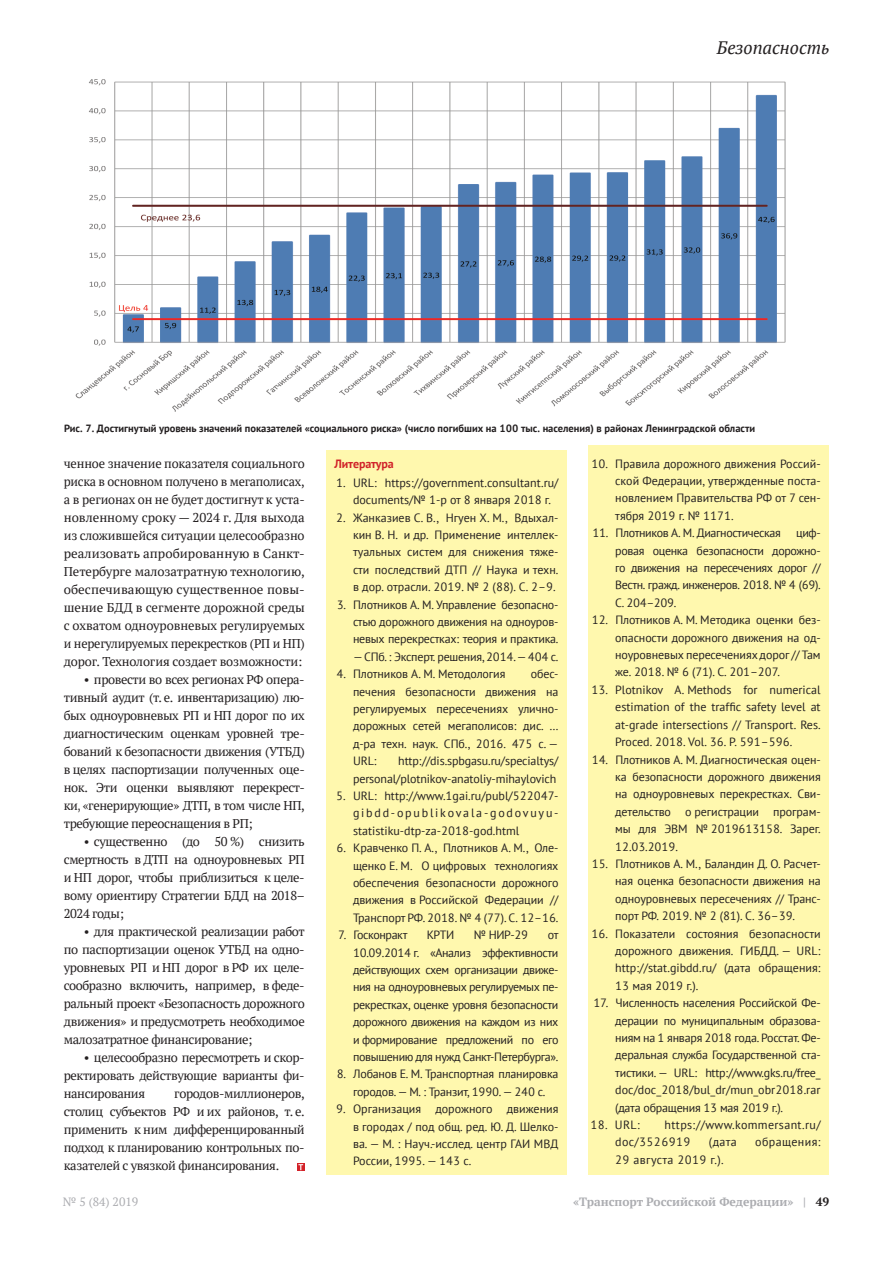
<style>
.page{position:relative;width:893px;height:1263px;background:#fff}
.page>*{position:absolute;margin:0;border:0;box-sizing:border-box;transform-origin:0 0}
.t1{font:italic 18px "PT Serif";color:#231f20}
.t2{font:12.75px/18px "PT Serif";letter-spacing:-.03em;color:#231f20;text-align:justify}
.t3{font:12px/17.4px "PT Sans";letter-spacing:-.01em;color:#231f20;text-align:justify}
.t4{font:12px/17.4px "PT Sans";letter-spacing:.03em;color:#231f20}
.t5{font:12px "PT Sans";letter-spacing:-.03em;color:#231f20}
.t6{font:700 12px "PT Serif";color:#acadb1}
.t7{font:12px "PT Serif";color:#acadb1}
.t8{font:700 12px "PT Sans";letter-spacing:-.01em;color:#d1232a}
.t9{font:700 10.5px "PT Sans";color:#231f20}
.s1{color:#231f20}
</style>
<div class="page">
<div style="left:326px;top:450px;width:241px;height:725px;background:#fff8ae"></div>
<div style="left:588px;top:445px;width:241px;height:729px;background:#fff8ae"></div>
<svg style="left:297px;top:1163px;width:8px;height:8px"></svg>
<svg style="left:298px;top:1164px;width:5px;height:6px"></svg>
<img style="left:75px;top:79px;width:711px;height:333px">
<h1 class="t1" style="left:717px;top:36px;width:114px">Безопасность</h1>
<p class="t9" style="left:64px;top:421px;width:693px">Рис. 7. Достигнутый уровень значений показателей «социального риска» (число погибших на 100 тыс. населения) в районах Ленинградской области</p>
<p class="t2" style="left:64px;top:454px;width:243px">ченное значение показателя социального риска в основном получено в мегаполисах, а в регионах он не будет достигнут к уста&shy;новленному сроку — 2024 г. Для выхода из сложившейся ситуации целесообразно реализовать апробированную в Санкт-Петербурге малозатратную технологию, обеспечивающую существенное повы&shy;шение БДД в сегменте дорожной среды с охватом одноуровневых регулируемых и нерегулируемых перекрестков (РП и НП) дорог. Технология создает возможности:</p>
<p class="t2" style="left:64px;top:670px;width:242px;text-indent:20px">• провести во всех регионах РФ опера&shy;тивный аудит (т. е. инвентаризацию) лю&shy;бых одноуровневых РП и НП дорог по их диагностическим оценкам уровней тре&shy;бований к безопасности движения (УТБД) в целях паспортизации полученных оце&shy;нок. Эти оценки выявляют перекрест&shy;ки, «генерирующие» ДТП, в том числе НП, требующие переоснащения в РП;</p>
<p class="t2" style="left:64px;top:832px;width:242px;text-indent:20px">• существенно (до 50 %) снизить смертность в ДТП на одноуровневых РП и НП дорог, чтобы приблизиться к целе&shy;вому ориентиру Стратегии БДД на 2018– 2024 годы;</p>
<p class="t2" style="left:64px;top:922px;width:242px;text-indent:20px">• для практической реализации работ по паспортизации оценок УТБД на одно&shy;уровневых РП и НП дорог в РФ их целе&shy;сообразно включить, например, в феде&shy;ральный проект «Безопасность дорожного движения» и предусмотреть необходимое малозатратное финансирование;</p>
<p class="t2" style="left:64px;top:1048px;width:242px;text-indent:20px">• целесообразно пересмотреть и скор&shy;ректировать действующие варианты фи&shy;нансирования</p>
<p class="t2" style="left:64px;top:1084px;width:242px;text-indent:111px">городов-миллионеров, столиц субъектов РФ и их районов, т. е. применить к ним дифференцированный подход к планированию контрольных по&shy;казателей с увязкой финансирования.</p>
<p class="t8" style="left:334px;top:456px;width:61px">Литература</p>
<p class="t3" style="left:353px;top:473px;width:207px;text-indent:-17px">1. URL: https://government.consultant.ru/ documents/№ 1-р от 8 января 2018 г.</p>
<p class="t3" style="left:353px;top:508px;width:207px;text-indent:-17px">2. Жанказиев С. В., Нгуен Х. М., Вдыхал‑ кин В. Н. и др. Применение интеллек‑ туальных систем для снижения тяже‑ сти последствий ДТП // Наука и техн. в дор. отрасли. 2019. № 2 (88). С. 2–9.</p>
<p class="t3" style="left:353px;top:595px;width:207px;text-indent:-16px">3. Плотников А. М. Управление безопасно‑ стью дорожного движения на одноуров‑ невых перекрестках: теория и практика.</p>
<p class="t3" style="left:353px;top:647px;width:207px">— СПб. : Эксперт. решения, 2014. — 404 с.</p>
<p class="t3" style="left:336px;top:665px;width:170px">4. Плотников А. М. Методология</p>
<p class="t3" style="left:353px;top:665px;width:207px;text-indent:178px">обес‑ печения безопасности движения на регулируемых пересечениях улично&shy;дорожных сетей мегаполисов: дис. … д-ра техн. наук. СПб., 2016. 475 с. — URL:</p>
<p class="t3" style="left:353px;top:752px;width:207px;text-align:right">http://dis.spbgasu.ru/specialtys/ personal/plotnikov-anatoliy-mihaylovich</p>
<p class="t3" style="left:353px;top:787px;width:206px;text-indent:-17px">5. URL: http://www.1gai.ru/publ/522047- gibdd- opublikovala- godovuyu&shy;statistiku-dtp-za‑2018-god.html</p>
<p class="t3" style="left:353px;top:839px;width:207px;text-indent:-16px">6. Кравченко П. А., Плотников А. М., Оле‑ щенко Е. М. О цифровых технологиях обеспечения безопасности дорожного движения в Российской Федерации // Транспорт РФ. 2018. № 4 (77). С. 12–16.</p>
<p class="t5" style="left:338px;top:927px;width:71px">7. Госконракт</p>
<p class="t3" style="left:427px;top:926px;width:29px">КРТИ</p>
<p class="t3" style="left:474px;top:926px;width:56px">№ НИР‑29</p>
<p class="t3" style="left:353px;top:926px;width:207px;text-indent:195px">от 10.09.2014 г. «Анализ эффективности действующих схем организации движе‑ ния на одноуровневых регулируемых пе‑ рекрестках, оценке уровня безопасности дорожного движения на каждом из них и формирование предложений по его повышению для нужд Санкт-Петербурга».</p>
<p class="t3" style="left:337px;top:1065px;width:223px;text-align:center">8. Лобанов Е. М. Транспортная планировка городов. — М. : Транзит, 1990. — 240 с.</p>
<p class="t3" style="left:353px;top:1100px;width:207px;text-indent:-17px">9. Организация дорожного движения в городах / под общ. ред. Ю. Д. Шелко‑ ва. — М. : Науч.-исслед. центр ГАИ МВД России, 1995. — 143 с.</p>
<p class="t3" style="left:615px;top:454px;width:207px;text-indent:-24px">10. Правила дорожного движения Россий‑ ской Федерации, утвержденные поста‑ новлением Правительства РФ от 7 сен‑ тября 2019 г. № 1171.</p>
<p class="t5" style="left:593px;top:525px;width:190px">11. Плотников А. М. Диагностическая</p>
<p class="t3" style="left:615px;top:524px;width:207px;text-indent:181px">циф‑ ровая оценка безопасности дорожно‑ го движения на пересечениях дорог // Вестн. гражд. инженеров. 2018. № 4 (69).<br>С. 204–209.</p>
<p class="t3" style="left:615px;top:611px;width:207px;text-indent:-23px">12. Плотников А. М. Методика оценки без‑ опасности дорожного движения на од‑ ноуровневых пересечениях дорог // Там же. 2018. № 6 (71). С. 201–207.</p>
<p class="t3" style="left:615px;top:681px;width:207px;text-indent:-24px">13. Plotnikov A. Methods for numerical estimation of the traffic safety level at at-grade intersections // Transport. Res.<br>Proced. 2018. Vol. 36. Р. 591–596.</p>
<p class="t3" style="left:615px;top:750px;width:207px;text-indent:-23px">14. Плотников А. М. Диагностическая оцен‑ ка безопасности дорожного движения на одноуровневых перекрестках. Сви‑ детельство о регистрации програм‑ мы для ЭВМ № 2019613158. Зарег.<br>12.03.2019.</p>
<p class="t3" style="left:615px;top:855px;width:207px;text-indent:-23px">15. Плотников А. М., Баландин Д. О. Расчет‑ ная оценка безопасности движения на одноуровневых пересечениях // Транс‑ порт РФ. 2019. № 2 (81). С. 36–39.</p>
<p class="t3" style="left:615px;top:924px;width:207px;text-indent:-24px">16. Показатели состояния безопасности дорожного движения. ГИБДД. — URL: http://stat.gibdd.ru/ (дата обращения:<br>13 мая 2019 г.).</p>
<p class="t3" style="left:615px;top:994px;width:207px;text-indent:-22px">17. Численность населения Российской Фе‑ дерации по муниципальным образова‑ ниям на 1 января 2018 года. Росстат. Фе‑ деральная служба Государственной ста‑ тистики. — URL: http://www.gks.ru/free_ doc/doc_2018/bul_dr/mun_obr2018.rar (дата обращения 13 мая 2019 г.).</p>
<p class="t3" style="left:590px;top:1116px;width:51px">18. URL:</p>
<p class="t4" style="left:615px;top:1116px;width:207px;text-indent:49px">https://www.kommersant.ru/ doc/3526919</p>
<p class="t3" style="left:709px;top:1133px;width:29px">(дата</p>
<p class="t4" style="left:755px;top:1133px;width:67px">обращения:</p>
<p class="t4" style="left:615px;top:1150px;width:110px">29 августа 2019 г.).</p>
<p class="t7" style="left:63px;top:1194px;width:77px">№ 5 (84) 2019</p>
<p class="t6" style="left:573px;top:1194px;width:258px">«Транспорт Российской Федерации» | <span class="s1">49</span></p>
</div>
